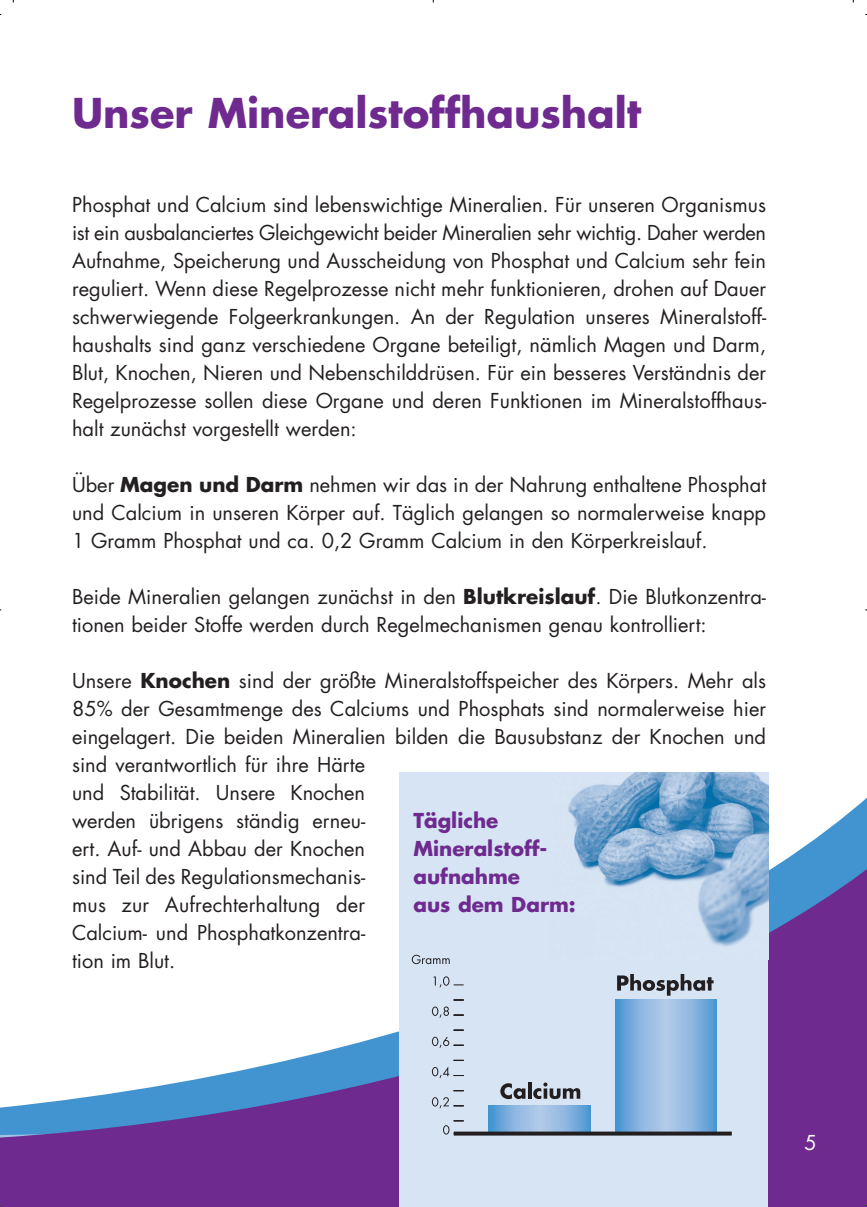
<style>
.page{position:relative;width:867px;height:1207px;background:#fff}
.page>*{position:absolute;margin:0;border:0;box-sizing:border-box;transform-origin:0 0}
.t1{font:700 40px "Futura";color:#6e2a8e}
.t2{font:20px/28px "Futura";color:#231f20;text-align:justify}
.t3{font:700 20px/28px "Futura";color:#6e2a8e}
.t4{font:20px "Futura";color:#fff}
.s1{font-weight:700}
</style>
<div class="page">
<svg style="left:0;top:806px;width:866px;height:401px"></svg>
<div style="left:399px;top:772px;width:368px;height:435px;background:#d6e4f4"></div>
<img style="left:568px;top:772px;width:199px;height:174px">
<svg style="left:488px;top:1105px;width:102px;height:26px;background:#85b3de"></svg>
<svg style="left:615px;top:999px;width:22px;height:132px;background:#60a1d6"></svg>
<svg style="left:637px;top:999px;width:79px;height:132px;background:#90b8e1"></svg>
<svg style="left:453px;top:1131px;width:278px;height:4px"></svg>
<svg style="left:443px;top:1120px;width:20px;height:14px"></svg>
<svg style="left:431px;top:1097px;width:32px;height:11px"></svg>
<svg style="left:431px;top:1060px;width:32px;height:18px"></svg>
<svg style="left:431px;top:1037px;width:32px;height:11px"></svg>
<svg style="left:431px;top:1006px;width:32px;height:12px"></svg>
<svg style="left:433px;top:976px;width:30px;height:11px"></svg>
<svg style="left:411px;top:955px;width:38px;height:9px"></svg>
<svg style="left:500px;top:1083px;width:25px;height:16px"></svg>
<svg style="left:528px;top:1082px;width:3px;height:16px"></svg>
<svg style="left:533px;top:1082px;width:47px;height:17px"></svg>
<svg style="left:617px;top:974px;width:96px;height:21px"></svg>
<h1 class="t1" style="left:72px;top:95px;width:570px">Unser Mineralstoffhaushalt</h1>
<p class="t2" style="left:72px;top:192px;width:695px">Phosphat und Calcium sind lebenswichtige Mineralien. Für unseren Organismus ist ein ausbalanciertes Gleichgewicht beider Mineralien sehr wichtig. Daher werden Aufnahme, Speicherung und Ausscheidung von Phosphat und Calcium sehr fein reguliert. Wenn diese Regelprozesse nicht mehr funktionieren, drohen auf Dauer schwerwiegende Folgeerkrankungen. An der Regulation unseres Mineralstoff&shy;haushalts sind ganz verschiedene Organe beteiligt, nämlich Magen und Darm, Blut, Knochen, Nieren und Nebenschilddrüsen. Für ein besseres Verständnis der Regelprozesse sollen diese Organe und deren Funktionen im Mineralstoffhaus&shy;halt zunächst vorgestellt werden:</p>
<p class="t2" style="left:72px;top:472px;width:695px">Über <span class="s1">Magen und Darm</span> nehmen wir das in der Nahrung enthaltene Phosphat und Calcium in unseren Körper auf. Täglich gelangen so normalerweise knapp 1 Gramm Phosphat und ca. 0,2 Gramm Calcium in den Körperkreislauf.</p>
<p class="t2" style="left:72px;top:584px;width:695px">Beide Mineralien gelangen zunächst in den <span class="s1">Blutkreislauf</span>. Die Blutkonzentra&shy;tionen beider Stoffe werden durch Regelmechanismen genau kontrolliert:</p>
<p class="t2" style="left:72px;top:668px;width:695px;text-align:left">Unsere <span class="s1">Knochen</span> sind der größte Mineralstoffspeicher des Körpers. Mehr als 85% der Gesamtmenge des Calciums und Phosphats sind normalerweise hier eingelagert. Die beiden Mineralien bilden die Bausubstanz der Knochen und sind verantwortlich für ihre Härte<br>und Stabilität. Unsere Knochen<br>werden übrigens ständig erneu-<br>ert. Auf- und Abbau der Knochen<br>sind Teil des Regulationsmechanis-<br>mus zur Aufrechterhaltung der<br>Calcium- und Phosphatkonzentra-<br>tion im Blut.</p>
<p class="t3" style="left:413px;top:808px;width:164px">Tägliche<br>Mineralstoff&shy;aufnahme<br>aus dem Darm:</p>
<p class="t4" style="left:804px;top:1133px;width:14px">5</p>
</div>
